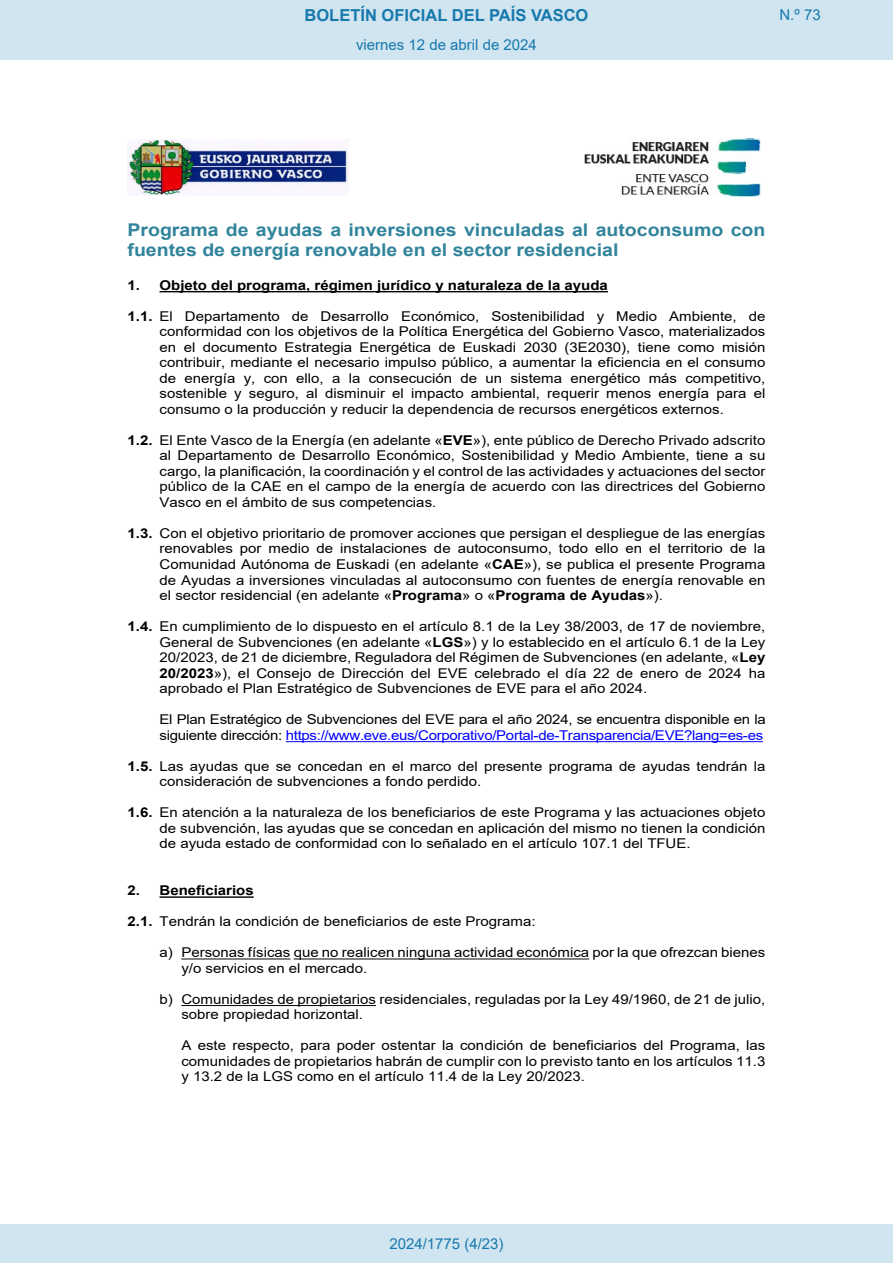
<style>
.page{position:relative;width:893px;height:1263px;background:#fff}
.page>*{position:absolute;margin:0;border:0;box-sizing:border-box;transform-origin:0 0}
.t1{font:700 17.55px/20.2px "Arial";color:#31849b;scale:1.11 1}
.t2{font:700 16.5px "Arial";color:#1879ad}
.Paginacion_Centro{font:15px "Arial";color:#1879ad}
.t3{font:13.5px/15.5px "Arial";color:#000;text-align:justify;scale:1.11 1}
.t4{font:13.5px/15.5px "Arial";letter-spacing:-.02em;color:#000;scale:1.11 1}
.t5{font:700 13.5px "Arial";color:#000;scale:1.11 1}
.s1{font-weight:700}
.s2{color:#00f}
</style>
<div class="page">
<img style="left:128px;top:139px;width:221px;height:57px">
<img style="left:584px;top:139px;width:177px;height:57px">
<hr style="left:160px;top:291px;width:448px;height:1px;background:#000">
<hr style="left:286px;top:741px;width:477px;height:1px;background:#00f">
<hr style="left:160px;top:896px;width:94px;height:2px;background:#000">
<hr style="left:181px;top:958px;width:109px;height:1px;background:#000">
<hr style="left:294px;top:958px;width:295px;height:1px;background:#000">
<hr style="left:181px;top:1005px;width:195px;height:1px;background:#000">
<div style="left:0;top:0;width:893px;height:60px;background:#d0e5f0"></div>
<div style="left:0;top:1225px;width:893px;height:38px;background:#d0e5f0"></div>
<p class="t2" style="left:305px;top:3px;width:285px">BOLETÍN OFICIAL DEL PAÍS VASCO</p>
<p class="Paginacion_Centro" style="left:779px;top:5px;width:43px">N.º 73</p>
<p class="Paginacion_Centro" style="left:356px;top:35px;width:182px">viernes 12 de abril de 2024</p>
<p class="t1" style="left:128px;top:220px;width:576px">Programa de ayudas a inversiones vinculadas al autoconsumo con fuentes de energía renovable en el sector residencial</p>
<p class="t5" style="left:128px;top:275px;width:434px">1. Objeto del programa, régimen jurídico y naturaleza de la ayuda</p>
<p class="t3" style="left:160px;top:308px;width:547px;text-indent:-32px"><span class="s1">1.1.</span> El Departamento de Desarrollo Económico, Sostenibilidad y Medio Ambiente, de conformidad con los objetivos de la Política Energética del Gobierno Vasco, materializados en el documento Estrategia Energética de Euskadi 2030 (3E2030), tiene como misión contribuir, mediante el necesario impulso público, a aumentar la eficiencia en el consumo de energía y, con ello, a la consecución de un sistema energético más competitivo, sostenible y seguro, al disminuir el impacto ambiental, requerir menos energía para el consumo o la producción y reducir la dependencia de recursos energéticos externos.</p>
<p class="t3" style="left:160px;top:432px;width:547px;text-indent:-32px"><span class="s1">1.2.</span> El Ente Vasco de la Energía (en adelante «<span class="s1">EVE</span>»), ente público de Derecho Privado adscrito al Departamento de Desarrollo Económico, Sostenibilidad y Medio Ambiente, tiene a su cargo, la planificación, la coordinación y el control de las actividades y actuaciones del sector público de la CAE en el campo de la energía de acuerdo con las directrices del Gobierno Vasco en el ámbito de sus competencias.</p>
<p class="t3" style="left:160px;top:525px;width:547px;text-indent:-32px"><span class="s1">1.3.</span> Con el objetivo prioritario de promover acciones que persigan el despliegue de las energías renovables por medio de instalaciones de autoconsumo, todo ello en el territorio de la Comunidad Autónoma de Euskadi (en adelante «<span class="s1">CAE</span>»), se publica el presente Programa de Ayudas a inversiones vinculadas al autoconsumo con fuentes de energía renovable en el sector residencial (en adelante «<span class="s1">Programa</span>» o «<span class="s1">Programa de Ayudas</span>»).</p>
<p class="t3" style="left:160px;top:618px;width:547px;text-indent:-32px"><span class="s1">1.4.</span> En cumplimiento de lo dispuesto en el artículo 8.1 de la Ley 38/2003, de 17 de noviembre, General de Subvenciones (en adelante «<span class="s1">LGS</span>») y lo establecido en el artículo 6.1 de la Ley 20/2023, de 21 de diciembre, Reguladora del Régimen de Subvenciones (en adelante, «<span class="s1">Ley 20/2023</span>»), el Consejo de Dirección del EVE celebrado el día 22 de enero de 2024 ha aprobado el Plan Estratégico de Subvenciones de EVE para el año 2024.</p>
<p class="t4" style="left:160px;top:712px;width:548px">El Plan Estratégico de Subvenciones del EVE para el año 2024, se encuentra disponible en la siguiente dirección: <span class="s2">https://www.eve.eus/Corporativo/Portal-de-Transparencia/EVE?lang=es-es</span></p>
<p class="t3" style="left:160px;top:758px;width:547px;text-indent:-32px"><span class="s1">1.5.</span> Las ayudas que se concedan en el marco del presente programa de ayudas tendrán la consideración de subvenciones a fondo perdido.</p>
<p class="t3" style="left:160px;top:805px;width:547px;text-indent:-32px"><span class="s1">1.6.</span> En atención a la naturaleza de los beneficiarios de este Programa y las actuaciones objeto de subvención, las ayudas que se concedan en aplicación del mismo no tienen la condición de ayuda estado de conformidad con lo señalado en el artículo 107.1 del TFUE.</p>
<p class="t5" style="left:128px;top:881px;width:115px">2. Beneficiarios</p>
<p class="t3" style="left:128px;top:913px;width:369px"><span class="s1">2.1.</span> Tendrán la condición de beneficiarios de este Programa:</p>
<p class="t3" style="left:181px;top:944px;width:528px;text-indent:-22px">a) Personas físicas que no realicen ninguna actividad económica por la que ofrezcan bienes y/o servicios en el mercado.</p>
<p class="t3" style="left:181px;top:991px;width:528px;text-indent:-22px">b) Comunidades de propietarios residenciales, reguladas por la Ley 49/1960, de 21 de julio, sobre propiedad horizontal.</p>
<p class="t3" style="left:181px;top:1038px;width:528px">A este respecto, para poder ostentar la condición de beneficiarios del Programa, las comunidades de propietarios habrán de cumplir con lo previsto tanto en los artículos 11.3 y 13.2 de la LGS como en el artículo 11.4 de la Ley 20/2023.</p>
<p class="Paginacion_Centro" style="left:389px;top:1234px;width:116px">2024/1775 (4/23)</p>
</div>
